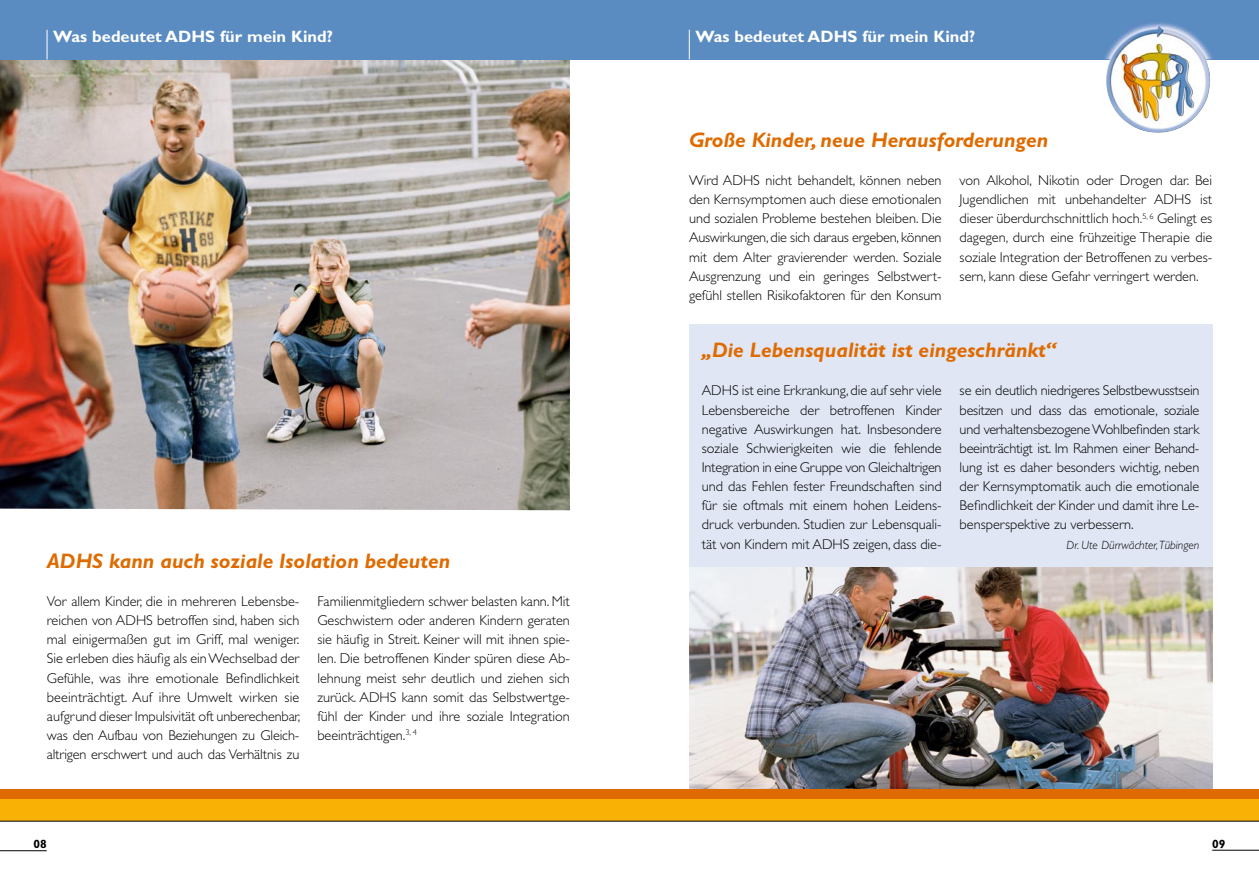
<style>
.page{position:relative;width:1259px;height:893px;background:#fff}
.page>*{position:absolute;margin:0;border:0;box-sizing:border-box;transform-origin:0 0}
.t1{font:italic 700 21px "Gill Sans";color:#df6b00}
.t2{font:700 16.5px "Gill Sans";color:#fff}
.t3{font:300 14.25px/19.2px "Gill Sans";color:#000;text-align:justify}
.t4{font:italic 300 12px "Gill Sans";color:#000}
.t5{font:700 12px "Gill Sans";color:#000}
</style>
<div class="page">
<img style="left:0;top:60px;width:570px;height:450px">
<div style="left:689px;top:324px;width:523px;height:467px;background:#e0e6f4"></div>
<img style="left:689px;top:568px;width:523px;height:221px">
<div style="left:0;top:0;width:1259px;height:60px;background:#5a8bc1"></div>
<div style="left:0;top:789px;width:1259px;height:11px;background:#df6b00"></div>
<div style="left:0;top:800px;width:1259px;height:21px;background:#f9b106"></div>
<hr style="left:0;top:821px;width:1259px;height:1px;background:#000">
<img style="left:1104px;top:22px;width:109px;height:111px">
<hr style="left:1212px;top:850px;width:47px;height:1px;background:#000">
<hr style="left:0;top:850px;width:47px;height:1px;background:#000">
<hr style="left:47px;top:30px;width:1px;height:30px;background:#fff">
<hr style="left:689px;top:30px;width:1px;height:30px;background:#fff">
<p class="t2" style="left:53px;top:27px;width:281px">Was bedeutet ADHS für mein Kind?</p>
<p class="t2" style="left:695px;top:27px;width:281px">Was bedeutet ADHS für mein Kind?</p>
<h1 class="t1" style="left:689px;top:127px;width:361px">Große Kinder, neue Herausforderungen</h1>
<p class="t3" style="left:689px;top:171px;width:254px">Wird ADHS nicht behandelt, können neben den Kernsymptomen auch diese emotionalen und sozialen Probleme bestehen bleiben. Die Auswirkungen, die sich daraus ergeben, können mit dem Alter gravierender werden. Soziale Ausgrenzung und ein geringes Selbstwert&shy;gefühl stellen Risikofaktoren für den Konsum</p>
<p class="t3" style="left:959px;top:171px;width:254px">von Alkohol, Nikotin oder Drogen dar. Bei Jugendlichen mit unbehandelter ADHS ist dieser überdurchschnittlich hoch.<sup>5,</sup> <sup>6</sup> Gelingt es dagegen, durch eine frühzeitige Therapie die soziale Integration der Betroffenen zu verbes&shy;sern, kann diese Gefahr verringert werden.</p>
<h1 class="t1" style="left:47px;top:548px;width:405px">ADHS kann auch soziale Isolation bedeuten</h1>
<p class="t3" style="left:47px;top:592px;width:255px">Vor allem Kinder, die in mehreren Lebensbe&shy;reichen von ADHS betroffen sind, haben sich mal einigermaßen gut im Griff, mal weniger.<br>Sie erleben dies häufig als ein Wechselbad der Gefühle, was ihre emotionale Befindlich-keit beeinträchtigt. Auf ihre Umwelt wirken sie aufgrund dieser Impulsivität oft unberechenbar, was den Aufbau von Beziehungen zu Gleich&shy;altrigen erschwert und auch das Ver-hältnis zu</p>
<p class="t3" style="left:317px;top:592px;width:254px">Familienmitgliedern schwer belasten kann. Mit Geschwistern oder anderen Kindern geraten sie häufig in Streit. Keiner will mit ihnen spie&shy;len. Die betroffenen Kinder spüren diese Ab&shy;lehnung meist sehr deutlich und ziehen sich zurück. ADHS kann somit das Selbstwertge&shy;fühl der Kinder und ihre soziale Integration beeinträchtigen.<sup>3,</sup> <sup>4</sup></p>
<h1 class="t1" style="left:702px;top:338px;width:356px">„Die Lebensqualität ist eingeschränkt“</h1>
<p class="t3" style="left:702px;top:381px;width:241px">ADHS ist eine Erkrankung, die auf sehr viele Lebensbereiche der betroffenen Kinder negative Auswirkungen hat. Insbesondere soziale Schwierigkeiten wie die fehlende Inte-gration in eine Gruppe von Gleichaltrigen und das Fehlen fester Freundschaften sind für sie oftmals mit einem hohen Leidens&shy;druck verbunden. Studien zur Lebensquali&shy;tät von Kindern mit ADHS zeigen, dass die-</p>
<p class="t3" style="left:959px;top:381px;width:241px">se ein deutlich niedrigeres Selbstbewusstsein besitzen und dass das emotionale, soziale und verhaltensbezogene Wohlbefinden stark beeinträchtigt ist. Im Rahmen einer Behand&shy;lung ist es daher besonders wichtig, neben der Kernsymptomatik auch die emotionale Befindlichkeit der Kinder und damit ihre Le&shy;bensperspektive zu verbessern.</p>
<p class="t4" style="left:1066px;top:538px;width:134px">Dr. Ute Dürrwächter,Tübingen</p>
<p class="t5" style="left:34px;top:836px;width:15px">08</p>
<p class="t5" style="left:1212px;top:836px;width:15px">09</p>
</div>
